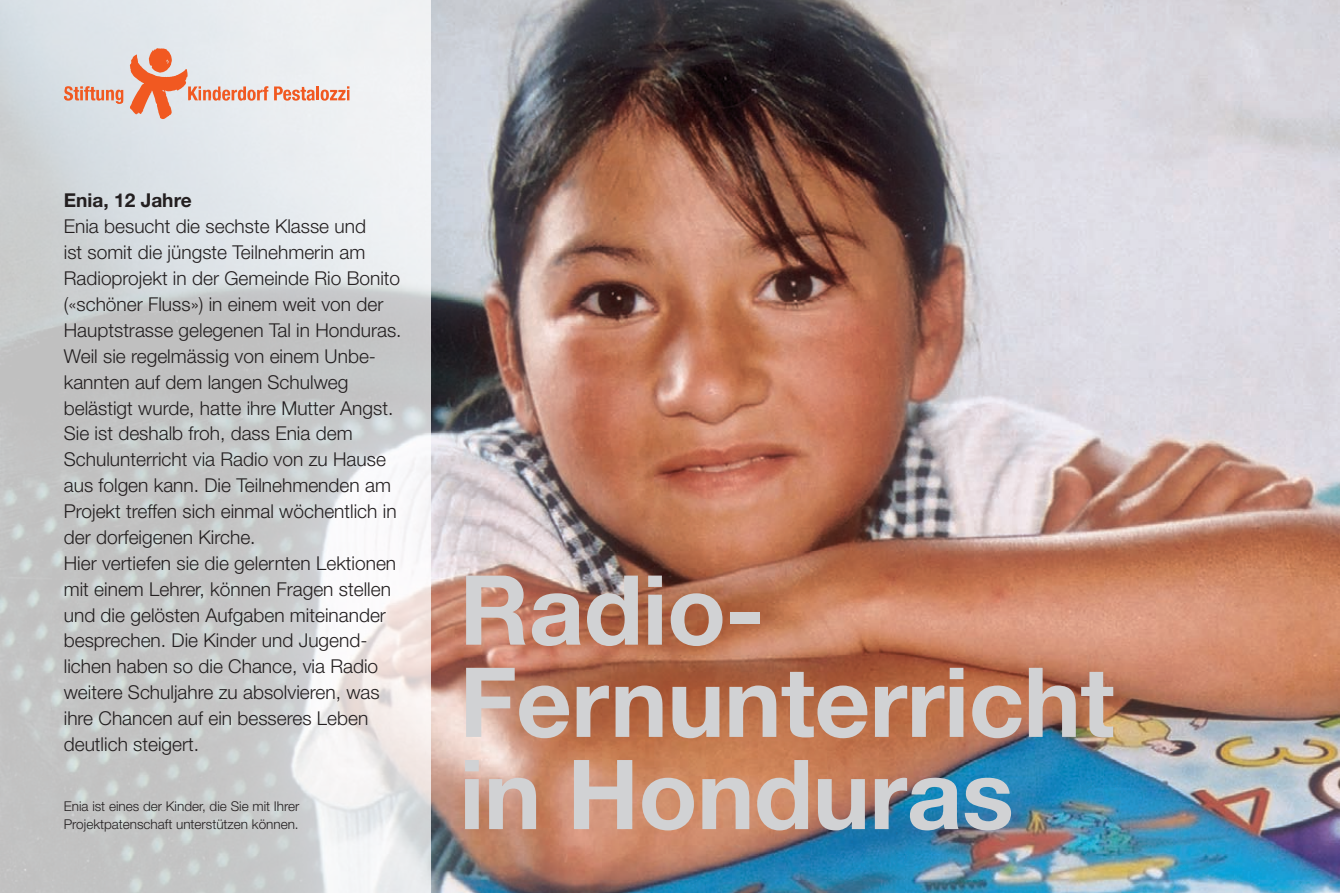
<style>
.page{position:relative;width:1340px;height:893px;background:#fff}
.page>*{position:absolute;margin:0;border:0;box-sizing:border-box;transform-origin:0 0}
.t1{font:700 96.75px/92.2px "Helvetica Neue";letter-spacing:-.005em;color:#d1d2d4}
.t2{font:300 19.12px/25.9px "Helvetica Neue";color:#231f20}
.t3{font:700 19.12px "Helvetica Neue";color:#231f20}
.t4{font:300 13.5px/18px "Helvetica Neue";color:#231f20}
</style>
<div class="page">
<img style="left:450px;top:0;width:889px;height:893px">
<img style="left:0;top:0;width:450px;height:893px">
<svg style="left:64px;top:86px;width:59px;height:18px"></svg>
<svg style="left:274px;top:86px;width:41px;height:15px"></svg>
<hr style="left:316px;top:86px;width:3px;height:14px;background:#f15921">
<svg style="left:321px;top:86px;width:29px;height:15px"></svg>
<svg style="left:130px;top:48px;width:138px;height:71px;background:#e7c4b8"></svg>
<p class="t3" style="left:64px;top:189px;width:129px">Enia, 12 Jahre</p>
<p class="t2" style="left:64px;top:213px;width:339px">Enia besucht die sechste Klasse und<br>ist somit die jüngste Teilnehmerin am Radioprojekt in der Gemeinde Rio Bonito («schöner Fluss») in einem weit von der Hauptstrasse gelegenen Tal in Honduras.<br>Weil sie regelmässig von einem Unbe&shy;kannten auf dem langen Schulweg belästigt wurde, hatte ihre Mutter Angst.<br>Sie ist deshalb froh, dass Enia dem Schulunterricht via Radio von zu Hause aus folgen kann. Die Teilnehmenden am Projekt treffen sich einmal wöchentlich in der dorfeigenen Kirche.<br>Hier vertiefen sie die gelernten Lektionen mit einem Lehrer, können Fragen stellen und die gelösten Aufgaben miteinander besprechen. Die Kinder und Jugend&shy;lichen haben so die Chance, via Radio weitere Schuljahre zu absolvieren, was ihre Chancen auf ein besseres Leben deutlich steigert.</p>
<p class="t4" style="left:64px;top:797px;width:237px">Enia ist eines der Kinder, die Sie mit Ihrer<br>Projektpatenschaft unterstützen können.</p>
<h1 class="t1" style="left:459px;top:562px;width:656px">Radio-<br>Fernunterricht</h1>
<h1 class="t1" style="left:459px;top:746px;width:556px">in Honduras</h1>
</div>
